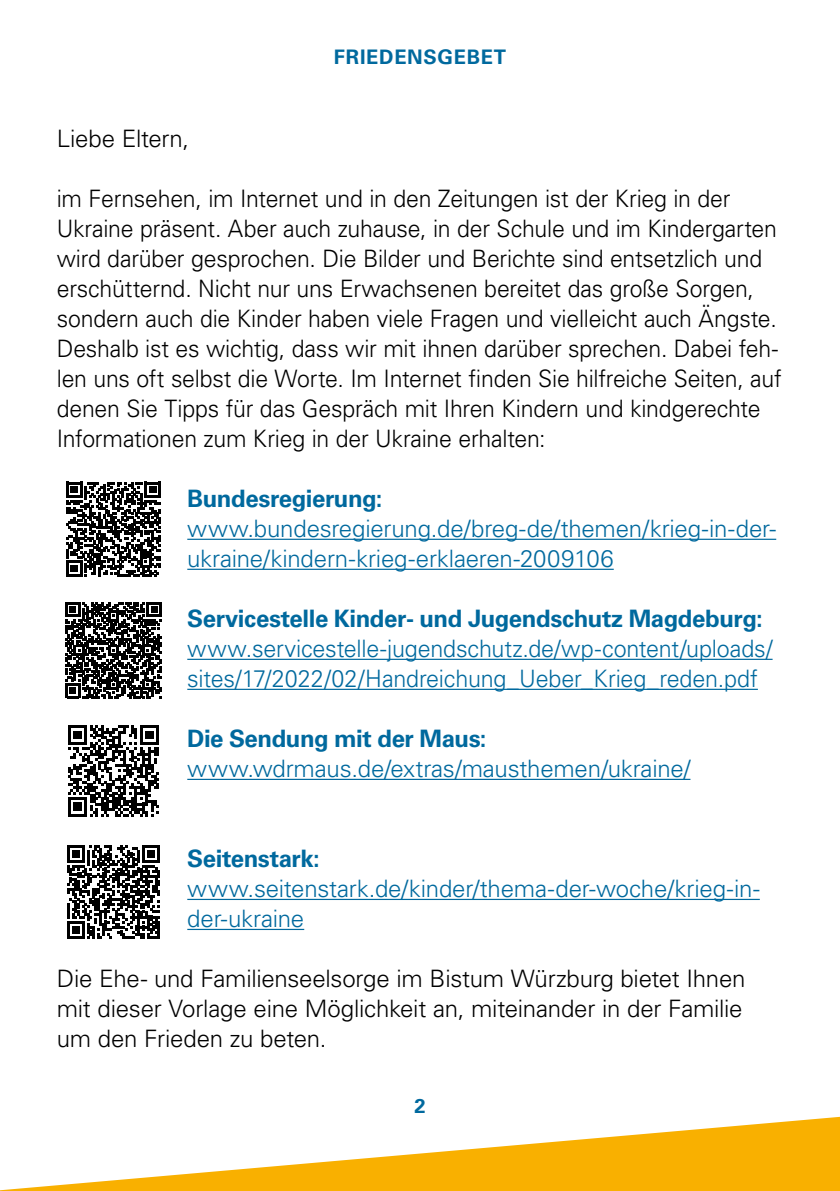
<style>
.page{position:relative;width:840px;height:1191px;background:#fff}
.page>*{position:absolute;margin:0;border:0;box-sizing:border-box;transform-origin:0 0}
.t1{font:300 24px/30px "Univers LT Std";letter-spacing:-.01em;color:#000;scale:.96 1}
.t2{font:300 24px/30px "Univers LT Std";letter-spacing:-.01em;color:#00699e}
.t3{font:300 24px/30px "Univers LT Std";letter-spacing:-.01em;color:#000;text-align:justify}
.t4{font:700 24px "Univers LT Std";letter-spacing:-.02em;color:#00699e}
.t5{font:700 20px "Univers LT Std";letter-spacing:.035em;color:#00699e}
</style>
<div class="page">
<svg style="left:0;top:1117px;width:839px;height:74px"></svg>
<hr style="left:187px;top:538px;width:588px;height:2px;background:#00699e">
<hr style="left:187px;top:568px;width:426px;height:2px;background:#00699e">
<hr style="left:187px;top:658px;width:585px;height:2px;background:#00699e">
<hr style="left:187px;top:688px;width:570px;height:2px;background:#00699e">
<hr style="left:187px;top:778px;width:503px;height:2px;background:#00699e">
<hr style="left:187px;top:898px;width:572px;height:2px;background:#00699e">
<hr style="left:187px;top:928px;width:117px;height:2px;background:#00699e">
<svg style="left:66px;top:482px;width:95px;height:95px"></svg>
<svg style="left:65px;top:602px;width:97px;height:96px"></svg>
<svg style="left:68px;top:725px;width:91px;height:91px"></svg>
<svg style="left:67px;top:845px;width:93px;height:93px"></svg>
<hr style="left:157px;top:920px;width:3px;height:18px;background:#000">
<p class="t5" style="left:334px;top:45px;width:173px">FRIEDENSGEBET</p>
<p class="t3" style="left:57px;top:123px;width:134px">Liebe Eltern,</p>
<p class="t1" style="left:57px;top:183px;width:756px">im Fernsehen, im Internet und in den Zeitungen ist der Krieg in der Ukraine präsent. Aber auch zuhause, in der Schule und im Kindergarten wird darüber gesprochen. Die Bilder und Berichte sind entsetzlich und erschütternd. Nicht nur uns Erwachsenen bereitet das große Sorgen, sondern auch die Kinder haben viele Fragen und vielleicht auch Ängste.<br>Deshalb ist es wichtig, dass wir mit ihnen darüber sprechen. Dabei feh&shy;len uns oft selbst die Worte. Im Internet finden Sie hilfreiche Seiten, auf denen Sie Tipps für das Gespräch mit Ihren Kindern und kindgerechte Informationen zum Krieg in der Ukraine erhalten:</p>
<p class="t4" style="left:187px;top:484px;width:197px">Bundesregierung:</p>
<p class="t2" style="left:187px;top:513px;width:590px">www.bundesregierung.de/breg-de/themen/krieg-in-der&shy;ukraine/kindern-krieg-erklaeren-2009106</p>
<p class="t4" style="left:187px;top:604px;width:576px">Servicestelle Kinder- und Jugendschutz Magdeburg:</p>
<p class="t2" style="left:187px;top:633px;width:586px">www.servicestelle-jugendschutz.de/wp-content/uploads/ sites/17/2022/02/Handreichung_Ueber_Krieg_reden.pdf</p>
<p class="t4" style="left:187px;top:724px;width:300px">Die Sendung mit der Maus:</p>
<p class="t2" style="left:187px;top:753px;width:504px">www.wdrmaus.de/extras/mausthemen/ukraine/</p>
<p class="t4" style="left:187px;top:844px;width:134px">Seitenstark:</p>
<p class="t2" style="left:187px;top:873px;width:573px">www.seitenstark.de/kinder/thema-der-woche/krieg-in&shy;der-ukraine</p>
<p class="t3" style="left:57px;top:963px;width:689px">Die Ehe- und Familienseelsorge im Bistum Würzburg bietet Ihnen mit dieser Vorlage eine Möglichkeit an, miteinander in der Familie um den Frieden zu beten.</p>
<p class="t5" style="left:414px;top:1094px;width:13px">2</p>
</div>
